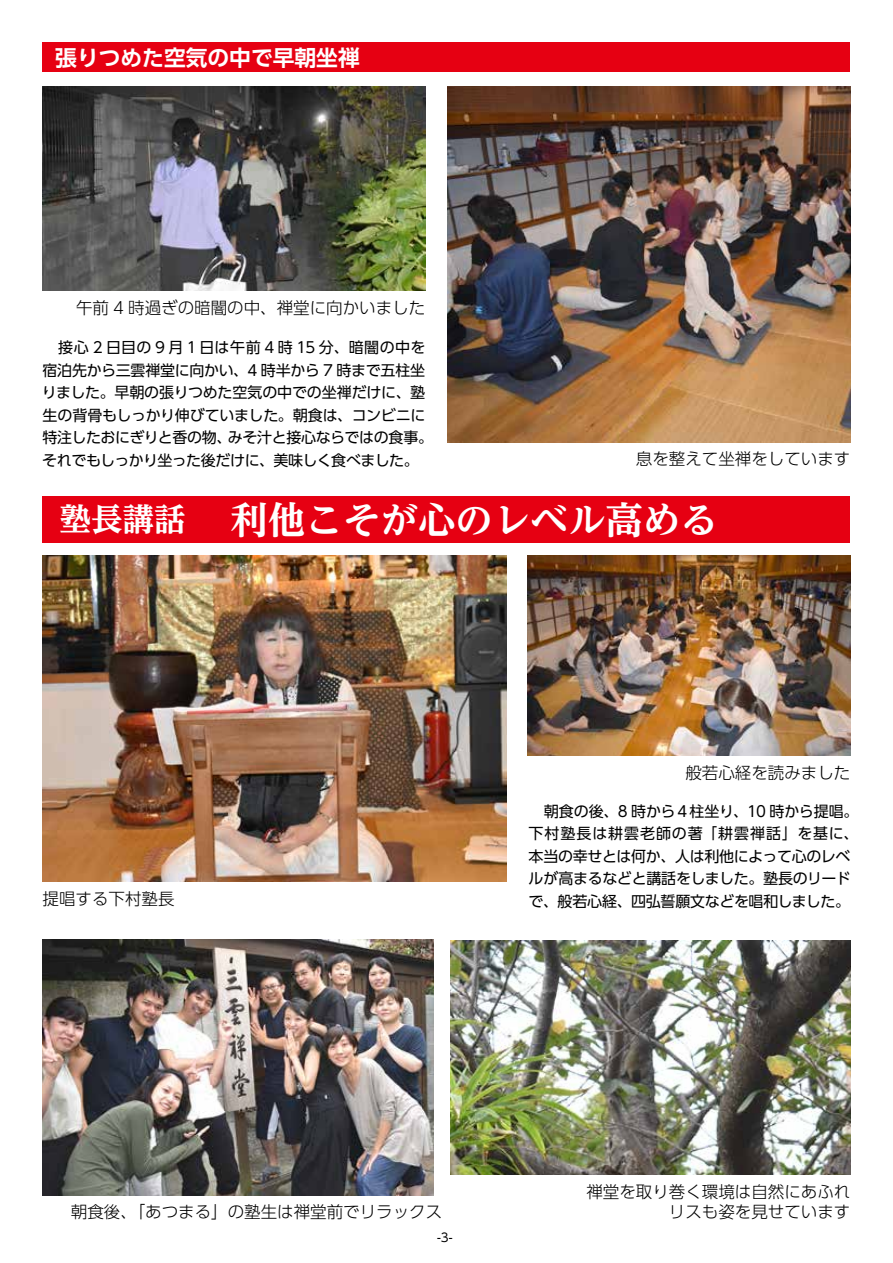
<style>
.page{position:relative;width:893px;height:1263px;background:#fff}
.page>*{position:absolute;margin:0;border:0;box-sizing:border-box;transform-origin:0 0}
.t1{font:700 expanded 37.5px "UD Reimin Pr 6 N";color:#fff}
.t2{font:700 21.75px "UD Shin Go Pr 6 N De";color:#fff}
.t3{font:300 16.5px/20.4px "UD Shin Go Pr 6 N";color:#000;text-align:right}
.t4{font:15px/22.5px "UD Shin Go Pr 6 N";letter-spacing:-.02em;color:#000}
.t5{font:12px "UD Shin Go Pr 6 N";color:#000}
.s1{font-size:31.5px}
</style>
<div class="page">
<img style="left:43px;top:86px;width:382px;height:205px">
<img style="left:527px;top:556px;width:323px;height:200px">
<img style="left:43px;top:556px;width:463px;height:326px">
<img style="left:43px;top:939px;width:391px;height:256px">
<img style="left:451px;top:940px;width:399px;height:234px">
<img style="left:448px;top:86px;width:402px;height:356px">
<div style="left:43px;top:43px;width:807px;height:29px;background:#e60012"></div>
<div style="left:43px;top:496px;width:807px;height:47px;background:#e60012"></div>
<h2 class="t2" style="left:55px;top:40px;width:306px">張りつめた空気の中で早朝坐禅</h2>
<p class="t3" style="left:76px;top:297px;width:351px">午前 4 時過ぎの暗闇の中、禅堂に向かいました</p>
<p class="t4" style="left:42px;top:336px;width:393px">　接心 2 日目の 9 月 1 日は午前 4 時 15 分、暗闇の中を宿泊先から三雲禅堂に向かい、4 時半から 7 時まで五柱坐りました。早朝の張りつめた空気の中での坐禅だけに、塾生の背骨もしっかり伸びていました。朝食は、コンビニに特注したおにぎりと香の物、みそ汁と接心ならではの食事。それでもしっかり坐った後だけに、美味しく食べました。</p>
<p class="t3" style="left:636px;top:448px;width:216px">息を整えて坐禅をしています</p>
<h1 class="t1" style="left:60px;top:489px;width:660px"><span class="s1">塾長講話</span> 利他こそが心のレベル高める</h1>
<p class="t3" style="left:43px;top:888px;width:133px">提唱する下村塾長</p>
<p class="t3" style="left:685px;top:762px;width:166px">般若心経を読みました</p>
<p class="t4" style="left:528px;top:799px;width:331px">　朝食の後、8 時から４柱坐り、10 時から提唱。下村塾長は耕雲老師の著「耕雲禅話」を基に、本当の幸せとは何か、人は利他によって心のレベルが高まるなどと講話をしました。塾長のリードで、般若心経、四弘誓願文などを唱和しました。</p>
<p class="t3" style="left:71px;top:1201px;width:373px">朝食後、「あつまる」の塾生は禅堂前でリラックス</p>
<p class="t5" style="left:437px;top:1227px;width:17px">-3-</p>
<p class="t3" style="left:586px;top:1180px;width:265px">禅堂を取り巻く環境は自然にあふれリスも姿を見せています</p>
</div>
